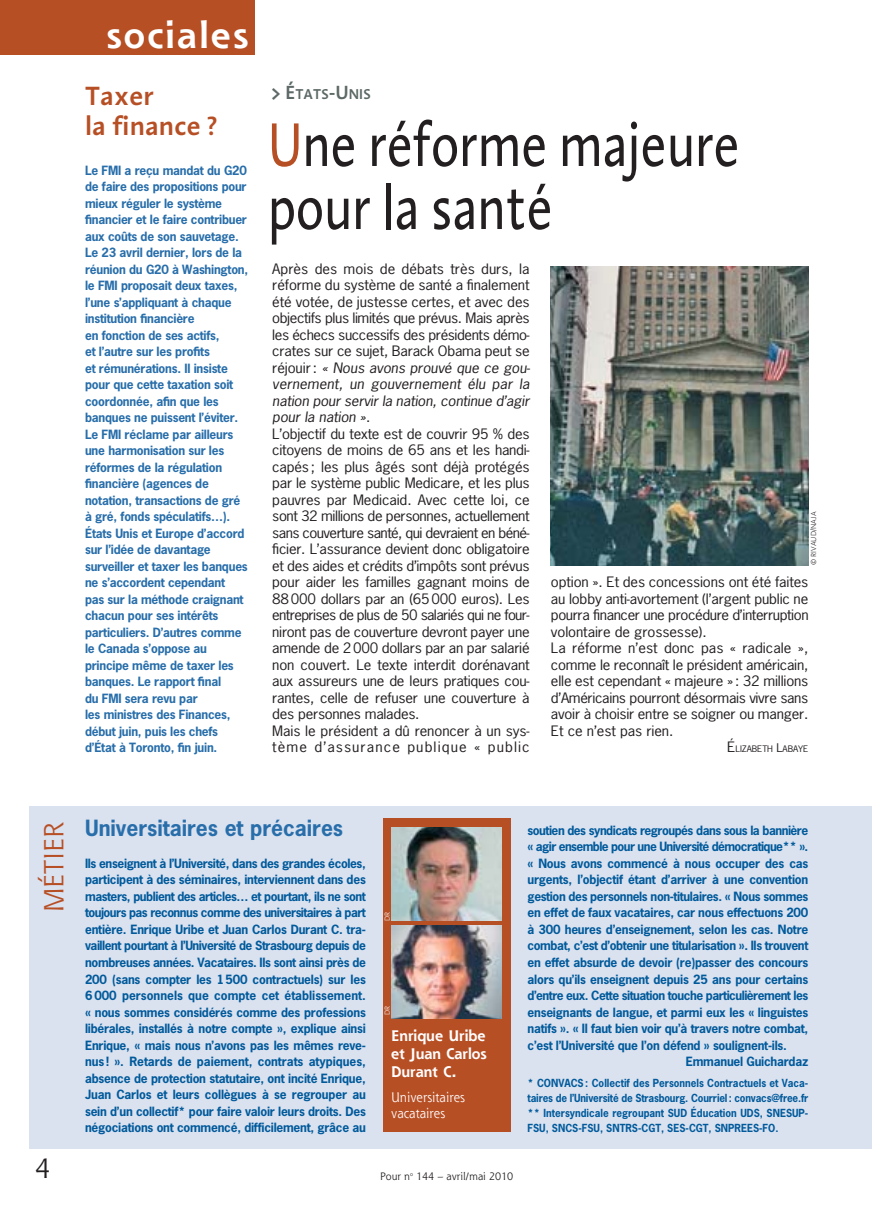
<style>
.page{position:relative;width:872px;height:1211px;background:#fff}
.page>*{position:absolute;margin:0;border:0;box-sizing:border-box;transform-origin:0 0}
.t1{font:63px/63px "Aroma LT";letter-spacing:-.01em;color:#231f20;scale:.8 1}
.t2{font:700 36px "Shannon";letter-spacing:.06em;color:#fff}
.t3{font:600 27px "Aroma LT";color:#b74f25}
.t4{font:27px "Shannon";color:#b74f25}
.t5{font:27px "Shannon";color:#231f20}
.t6{font:700 21px "News Gothic";color:#286eaa}
.t7{font:700 15px/18px "Shannon";color:#fff;text-align:justify}
.t8{font:600 14.7px "Aroma LT";color:#5d6967}
.t9{font:13.5px/16.5px "News Gothic";letter-spacing:-.015em;color:#231f20;scale:1.1 1}
.t10{font:13.5px/16.5px "Shannon";color:#fff;scale:.95 1}
.t11{font:700 12px/16.5px "News Gothic";letter-spacing:-.02em;color:#005a9b;text-align:justify}
.t12{font:700 12px/16.5px "News Gothic";letter-spacing:-.02em;color:#286eaa}
.t13{font:700 12px "News Gothic";letter-spacing:-.04em;color:#005a9b}
.t14{font:700 12px "News Gothic";letter-spacing:-.05em;color:#005a9b}
.t15{font:700 10.5px/15px "News Gothic";color:#005a9b;text-align:justify;scale:.95 1}
.t16{font:10.5px "Shannon";color:#231f20}
.t17{font:8.4px "News Gothic";letter-spacing:-.01em;color:#231f20;scale:1.1 1}
.t18{font:300 7.5px "Aroma LT";color:#231f20}
.t19{font:300 7.5px "Aroma LT";color:#fff}
.s1{font-size:19.5px}
.s2{color:#b74f25}
.s3{font-style:italic}
.s4{font-size:13.5px}
.s5{font-size:11.25px}
</style>
<div class="page">
<div style="left:30px;top:806px;width:842px;height:342px;background:#dae1ef"></div>
<div style="left:383px;top:818px;width:127px;height:314px;background:#b74f25"></div>
<img style="left:391px;top:827px;width:111px;height:93px">
<img style="left:391px;top:925px;width:111px;height:93px">
<div style="left:1px;top:0;width:254px;height:55px;background:#b74f25"></div>
<img style="left:551px;top:266px;width:257px;height:299px">
<h2 class="t2" style="left:106px;top:20px;width:144px">sociales</h2>
<h3 class="t3" style="left:85px;top:85px;width:70px">Taxer</h3>
<p class="t8" style="left:271px;top:89px;width:101px"><span class="s1">&gt; É</span>TATS<span class="s1">-U</span>NIS</p>
<h3 class="t3" style="left:85px;top:115px;width:134px">la finance ?</h3>
<p class="t12" style="left:85px;top:163px;width:165px">Le FMI a reçu mandat du G20 de faire des propositions pour mieux réguler le système financier et le faire contribuer aux coûts de son sauvetage.<br>Le 23 avril dernier, lors de la réunion du G20 à Washington, le FMI proposait deux taxes, l’une s’appliquant à chaque institution financière<br>en fonction de ses actifs,<br>et l’autre sur les profits<br>et rémunérations. Il insiste pour que cette taxation soit coordonnée, afin que les banques ne puissent l’éviter.<br>Le FMI réclame par ailleurs une harmonisation sur les réformes de la régulation financière (agences de notation, transactions de gré à gré, fonds spéculatifs…).<br>États Unis et Europe d’accord sur l’idée de davantage surveiller et taxer les banques ne s’accordent cependant<br>pas sur la méthode craignant chacun pour ses intérêts particuliers. D’autres comme le Canada s’oppose au principe même de taxer les banques. Le rapport final<br>du FMI sera revu par<br>les ministres des Finances, début juin, puis les chefs d’État à Toronto, fin juin.</p>
<h1 class="t1" style="left:268px;top:119px;width:592px"><span class="s2">U</span>ne réforme majeure pour la santé</h1>
<p class="t9" style="left:272px;top:261px;width:236px">Après des mois de débats très durs, la réforme du système de santé a finalement été votée, de justesse certes, et avec des objectifs plus limités que prévus. Mais après les échecs successifs des présidents démo&shy;crates sur ce sujet, Barack Obama peut se réjouir: <span class="s3">« Nous avons prouvé que ce gou&shy;vernement, un gouvernement élu par la nation pour servir la nation, continue d’agir pour la nation »</span>.<br>L’objectif du texte est de couvrir 95 % des citoyens de moins de 65 ans et les handi&shy;capés; les plus âgés sont déjà protégés par le système public Medicare, et les plus pauvres par Medicaid. Avec cette loi, ce sont 32 millions de personnes, actuellement sans couverture santé, qui devraient en béné&shy;ficier. L’assurance devient donc obligatoire et des aides et crédits d’impôts sont prévus pour aider les familles gagnant moins de 88000 dollars par an (65000 euros). Les entreprises de plus de 50 salariés qui ne four&shy;niront pas de couverture devront payer une amende de 2000 dollars par an par salarié non couvert. Le texte interdit dorénavant aux assureurs une de leurs pratiques cou&shy;rantes, celle de refuser une couverture à des personnes malades.<br>Mais le président a dû renoncer à un sys&shy;tème d’assurance publique « public</p>
<p class="t18" style="left:810px;top:565px;width:55px;rotate:-90deg">© RIVAUD/NAJA</p>
<p class="t9" style="left:551px;top:575px;width:236px">option ». Et des concessions ont été faites au lobby anti-avortement (l’argent public ne pourra financer une procédure d’interruption volontaire de grossesse).<br>La réforme n’est donc pas « radicale », comme le reconnaît le président américain, elle est cependant « majeure »: 32 millions d’Américains pourront désormais vivre sans avoir à choisir entre se soigner ou manger.<br>Et ce n’est pas rien.</p>
<p class="t17" style="left:727px;top:746px;width:75px"><span class="s4">É</span>LIZABETH <span class="s5">L</span>ABAYE</p>
<h3 class="t4" style="left:43px;top:912px;width:92px;rotate:-90deg">MÉTIER</h3>
<h3 class="t5" style="left:35px;top:1157px;width:17px">4</h3>
<h3 class="t6" style="left:85px;top:820px;width:259px">Universitaires et précaires</h3>
<p class="t11" style="left:85px;top:856px;width:282px">Ils enseignent à l’Université, dans des grandes écoles, participent à des séminaires, interviennent dans des masters, publient des articles… et pourtant, ils ne sont toujours pas reconnus comme des universitaires à part entière. Enrique Uribe et Juan Carlos Durant C. tra&shy;vaillent pourtant à l’Université de Strasbourg depuis de nombreuses années. Vacataires. Ils sont ainsi près de 200 (sans compter les 1500 contractuels) sur les 6000 personnels que compte cet établissement. « nous sommes considérés comme des professions libérales, installés à notre compte », explique ainsi Enrique, « mais nous n’avons pas les mêmes reve&shy;nus! ». Retards de paiement, contrats atypiques, absence de protection statutaire, ont incité Enrique, Juan Carlos et leurs collègues à se regrouper au sein d’un collectif* pour faire valoir leurs droits. Des négociations ont commencé, difficilement, grâce au</p>
<p class="t19" style="left:384px;top:921px;width:11px;rotate:-90deg">DR</p>
<p class="t19" style="left:384px;top:1015px;width:11px;rotate:-90deg">DR</p>
<p class="t7" style="left:391px;top:1027px;width:97px">Enrique Uribe et Juan Carlos Durant C.</p>
<p class="t10" style="left:391px;top:1089px;width:79px">Universitaires vacataires</p>
<p class="t13" style="left:527px;top:825px;width:282px">soutien des syndicats regroupés dans sous la bannière</p>
<p class="t14" style="left:527px;top:842px;width:282px">« agir ensemble pour une Université démocratique** ».</p>
<p class="t11" style="left:527px;top:856px;width:282px">« Nous avons commencé à nous occuper des cas</p>
<p class="t11" style="left:527px;top:872px;width:282px">urgents, l’objectif étant d’arriver à une convention</p>
<p class="t11" style="left:527px;top:889px;width:282px">gestion des personnels non-titulaires. « Nous sommes</p>
<p class="t11" style="left:527px;top:905px;width:282px">en effet de faux vacataires, car nous effectuons 200</p>
<p class="t11" style="left:527px;top:922px;width:282px">à 300 heures d’enseignement, selon les cas. Notre</p>
<p class="t11" style="left:527px;top:938px;width:282px">combat, c’est d’obtenir une titularisation ». Ils trouvent</p>
<p class="t11" style="left:527px;top:955px;width:282px">en effet absurde de devoir (re)passer des concours</p>
<p class="t11" style="left:527px;top:971px;width:282px">alors qu’ils enseignent depuis 25 ans pour certains</p>
<p class="t13" style="left:527px;top:990px;width:282px">d’entre eux. Cette situation touche particulièrement les</p>
<p class="t11" style="left:527px;top:1004px;width:282px">enseignants de langue, et parmi eux les « linguistes</p>
<p class="t11" style="left:527px;top:1021px;width:282px">natifs ». « Il faut bien voir qu’à travers notre combat,</p>
<p class="t11" style="left:527px;top:1037px;width:261px">c’est l’Université que l’on défend » soulignent-ils.</p>
<p class="t11" style="left:685px;top:1054px;width:124px">Emmanuel Guichardaz</p>
<p class="t15" style="left:527px;top:1076px;width:297px">* CONVACS : Collectif des Personnels Contractuels et Vaca&shy;taires de l’Université de Strasbourg. Courriel: convacs@free.fr ** Intersyndicale regroupant SUD Éducation UDS, SNESUP-FSU, SNCS-FSU, SNTRS-CGT, SES-CGT, SNPREES-FO.</p>
<p class="t16" style="left:380px;top:1172px;width:134px">Pour n<sup>o</sup> 144 – avril/mai 2010</p>
</div>
